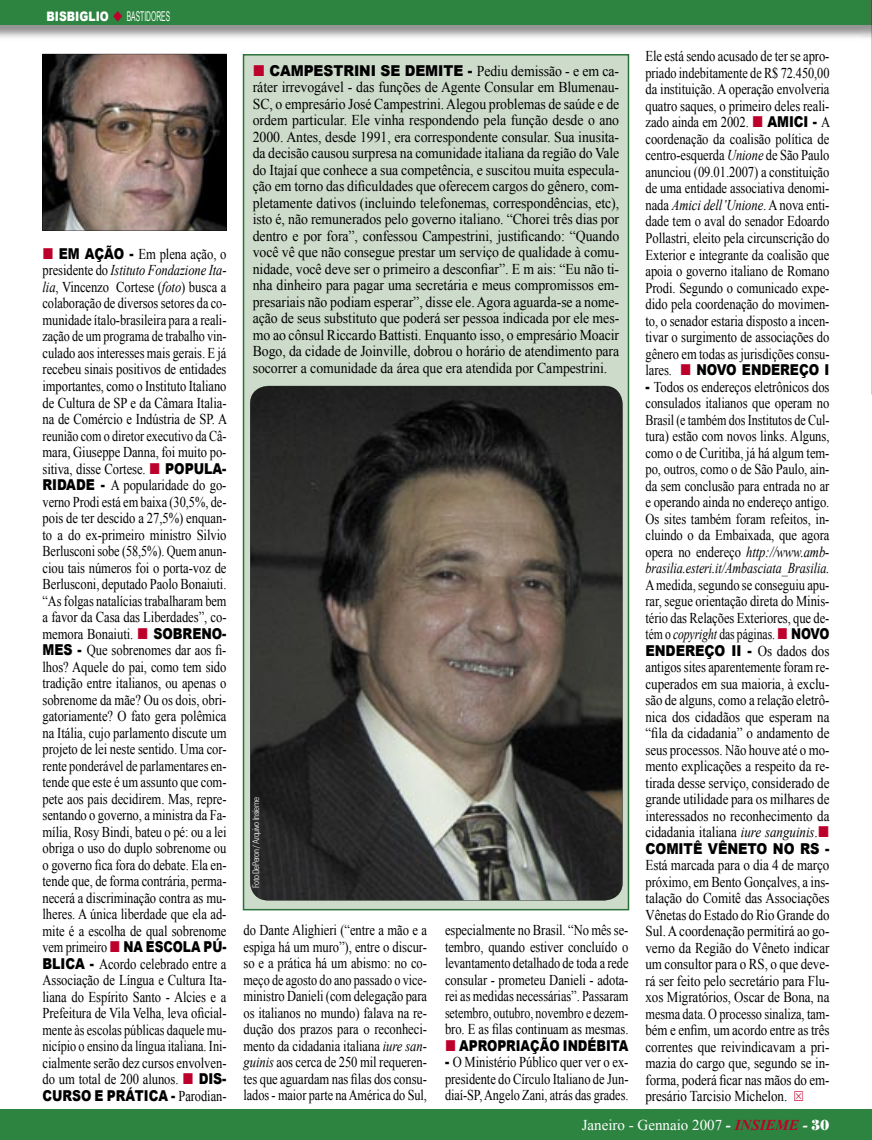
<style>
.page{position:relative;width:872px;height:1140px;background:#fff}
.page>*{position:absolute;margin:0;border:0;box-sizing:border-box;transform-origin:0 0}
.t1{font:15px/16.5px "Times New Roman";letter-spacing:-.005em;color:#000;text-align:justify;scale:.84 1}
.t2{font:15px/16.5px "Times New Roman";letter-spacing:-.005em;color:#000;text-align:justify;scale:.92 1}
.t3{font:15px/16.5px "Times New Roman";letter-spacing:-.005em;color:#000;text-align:justify;scale:.87 1}
.t4{font:15px/16.5px "Times New Roman";letter-spacing:-.005em;color:#000;text-align:justify;scale:.83 1}
.t5{font:900 15px/16.5px "Arial";letter-spacing:-.005em;color:#000;text-align:right;scale:.84 1}
.t6{font:900 15px "Arial";letter-spacing:-.005em;color:#000;scale:.92 1}
.t7{font:900 15px "Arial";letter-spacing:-.005em;color:#000;scale:.87 1}
.t8{font:15px "Times New Roman";color:#fff}
.t9{font:900 15px "Arial";letter-spacing:-.005em;color:#000;scale:.83 1}
.t10{font:13.5px "Arial";color:#fff;scale:.5 1}
.t11{font:300 condensed 9px "Zurich BT";letter-spacing:-.04em;color:#fff}
.s1{font-weight:900;font-size:13.05px}
.s2{color:#bd002b}
.s3{font-family:"Arial";font-weight:900}
.s4{font-style:italic}
.s5{font-family:"Times New Roman";font-weight:400}
.s6{font-weight:700;font-style:italic}
.s7{font-weight:700;font-style:italic;color:#bd002b}
.s8{font-family:"Poster"}
</style>
<div class="page">
<div style="left:243px;top:54px;width:386px;height:856px;background:#cddbca"></div>
<svg style="left:250px;top:386px;width:372px;height:514px;background:#48443f"></svg>
<img style="left:0;top:24px;width:862px;height:14px">
<div style="left:0;top:0;width:872px;height:24px;background:#2c8440"></div>
<div style="left:0;top:1109px;width:872px;height:31px;background:#2c8440"></div>
<img style="left:862px;top:0;width:9px;height:38px">
<svg style="left:871px;top:0;width:1px;height:394px"></svg>
<svg style="left:42px;top:54px;width:185px;height:176px;background:#736058"></svg>
<svg style="left:254px;top:65px;width:10px;height:11px"></svg>
<p class="t10" style="left:46px;top:8px;width:249px"><span class="s1">BISBIGLIO</span> <span class="s2">◆</span> BASTIDORES</p>
<p class="t1" style="left:43px;top:245px;width:221px;text-indent:16px"><span class="s3">EM AÇÃO -</span> Em plena ação, o presidente do <span class="s4">Istituto Fondazione Ita&shy;lia</span>, Vincenzo Cortese (<span class="s4">foto</span>) busca a colaboração de diversos setores da co&shy;munidade ítalo-brasileira para a reali&shy;zação de um programa de trabalho vin&shy;culado aos interesses mais gerais. E já recebeu sinais positivos de entidades importantes, como o Instituto Italiano de Cultura de SP e da Câmara Italia&shy;na de Comércio e Indústria de SP. A reunião com o diretor executivo da Câ&shy;mara, Giuseppe Danna, foi muito po&shy;sitiva, disse Cortese.</p>
<p class="t5" style="left:165px;top:459px;width:74px">POPULA-</p>
<p class="t1" style="left:43px;top:476px;width:220px"><span class="s3">RIDADE -</span> A popularidade do go&shy;verno Prodi está em baixa (30,5%, de&shy;pois de ter descido a 27,5%) enquan&shy;to a do ex-primeiro ministro Silvio Berlusconi sobe (58,5%). Quem anun&shy;ciou tais números foi o porta-voz de Berlusconi, deputado Paolo Bonaiuti. “As folgas natalícias trabalharam bem a favor da Casa das Liberdades”, co&shy;memora Bonaiuti.</p>
<p class="t5" style="left:153px;top:624px;width:88px">SOBRENO-</p>
<p class="t1" style="left:43px;top:641px;width:220px"><span class="s3">MES -</span> Que sobrenomes dar aos fi&shy;lhos? Aquele do pai, como tem sido tradição entre italianos, ou apenas o sobrenome da mãe? Ou os dois, obri&shy;gatoriamente? O fato gera polêmica na Itália, cujo parlamento discute um projeto de lei neste sentido. Uma cor&shy;rente ponderável de parlamentares en&shy;tende que este é um assunto que com&shy;pete aos pais decidirem. Mas, repre&shy;sentando o governo, a ministra da Fa&shy;mília, Rosy Bindi, bateu o pé: ou a lei obriga o uso do duplo sobrenome ou o governo fica fora do debate. Ela en&shy;tende que, de forma contrária, perma&shy;necerá a discriminação contra as mu&shy;lheres. A única liberdade que ela ad&shy;mite é a escolha de qual sobrenome vem primeiro <span class="s3">NA ESCOLA PÚ-BLICA -</span> Acordo celebrado entre a Associação de Língua e Cultura Ita&shy;liana do Espírito Santo - Alcies e a Prefeitura de Vila Velha, leva oficial&shy;mente às escolas públicas daquele mu&shy;nicípio o ensino da língua italiana. Ini&shy;cialmente serão dez cursos envolven&shy;do um total de 200 alunos.</p>
<p class="t5" style="left:43px;top:1070px;width:220px">DIS-<br>CURSO E PRÁTICA - <span class="s5">Parodian-</span></p>
<p class="t6" style="left:269px;top:59px;width:382px">CAMPESTRINI SE DEMITE - <span class="s5">Pediu demissão - e em ca-</span></p>
<p class="t2" style="left:253px;top:79px;width:400px">ráter irrevogável - das funções de Agente Consular em Blumenau-SC, o empresário José Campestrini. Alegou problemas de saúde e de ordem particular. Ele vinha respondendo pela função desde o ano 2000. Antes, desde 1991, era correspondente consular. Sua inusita&shy;da decisão causou surpresa na comunidade italiana da região do Vale do Itajaí que conhece a sua competência, e suscitou muita especula&shy;ção em torno das dificuldades que oferecem cargos do gênero, com&shy;pletamente dativos (incluindo telefonemas, correspondências, etc), isto é, não remunerados pelo governo italiano. “Chorei três dias por dentro e por fora”, confessou Campestrini, justificando: “Quando você vê que não consegue prestar um serviço de qualidade à comu&shy;nidade, você deve ser o primeiro a desconfiar”. E m ais: “Eu não ti&shy;nha dinheiro para pagar uma secretária e meus compromissos em&shy;presariais não podiam esperar”, disse ele. Agora aguarda-se a nome&shy;ação de seus substituto que poderá ser pessoa indicada por ele mes&shy;mo ao cônsul Riccardo Battisti. Enquanto isso, o empresário Moacir Bogo, da cidade de Joinville, dobrou o horário de atendimento para socorrer a comunidade da área que era atendida por Campestrini.</p>
<p class="t11" style="left:250px;top:888px;width:93px;rotate:-90deg">Foto DePeron / Arquivo Insieme</p>
<p class="t1" style="left:243px;top:921px;width:220px">do Dante Alighieri (“entre a mão e a espiga há um muro”), entre o discur&shy;so e a prática há um abismo: no co&shy;meço de agosto do ano passado o vice&shy;ministro Danieli (com delegação para os italianos no mundo) falava na re&shy;dução dos prazos para o reconheci&shy;mento da cidadania italiana <span class="s4">iure san&shy;guinis</span> aos cerca de 250 mil requeren&shy;tes que aguardam nas filas dos consu&shy;lados - maior parte na América do Sul,</p>
<p class="t1" style="left:445px;top:921px;width:220px">especialmente no Brasil. “No mês se&shy;tembro, quando estiver concluído o levantamento detalhado de toda a rede consular - prometeu Danieli - adota&shy;rei as medidas necessárias”. Passaram setembro, outubro, novembro e dezem&shy;bro. E as filas continuam as mesmas.</p>
<p class="t9" style="left:459px;top:1034px;width:205px">APROPRIAÇÃO INDÉBITA</p>
<p class="t1" style="left:445px;top:1053px;width:220px"><span class="s3">-</span> O Ministério Público quer ver o ex&shy;presidente do Círculo Italiano de Jun&shy;diaí-SP, Angelo Zani, atrás das grades.</p>
<p class="t1" style="left:645px;top:48px;width:221px">Ele está sendo acusado de ter se apro&shy;priado indebitamente de R$ 72.450,00 da instituição. A operação envolveria quatro saques, o primeiro deles reali&shy;zado ainda em 2002. <span class="s3">AMICI -</span> A coordenação da coalisão política de centro-esquerda <span class="s4">Unione</span> de São Paulo anunciou (09.01.2007) a constituição de uma entidade associativa denomi&shy;nada <span class="s4">Amici dell’Unione</span>. A nova enti&shy;dade tem o aval do senador Edoardo Pollastri, eleito pela circunscrição do Exterior e integrante da coalisão que apoia o governo italiano de Romano Prodi. Segundo o comunicado expe&shy;dido pela coordenação do movimen&shy;to, o senador estaria disposto a incen&shy;tivar o surgimento de associações do gênero em todas as jurisdições consu&shy;lares.</p>
<p class="t5" style="left:696px;top:361px;width:160px">NOVO ENDEREÇO I</p>
<p class="t1" style="left:645px;top:378px;width:220px"><span class="s3">-</span> Todos os endereços eletrônicos dos consulados italianos que operam no Brasil (e também dos Institutos de Cul&shy;tura) estão com novos links. Alguns, como o de Curitiba, já há algum tem&shy;po, outros, como o de São Paulo, ain&shy;da sem conclusão para entrada no ar e operando ainda no endereço antigo.<br>Os sites também foram refeitos, in&shy;cluindo o da Embaixada, que agora opera no endereço <span class="s4">http://www.amb&shy;brasilia.esteri.it/Ambasciata_Brasilia.</span></p>
<p class="t4" style="left:645px;top:576px;width:223px">A medida, segundo se conseguiu apu&shy;rar, segue orientação direta do Minis&shy;tério das Relações Exteriores, que de&shy;tém o <span class="s4">copyright</span> das páginas. <span class="s3">NOVO</span></p>
<p class="t7" style="left:645px;top:639px;width:213px">ENDEREÇO II - <span class="s5">Os dados dos</span></p>
<p class="t1" style="left:645px;top:658px;width:220px">antigos sites aparentemente foram re&shy;cuperados em sua maioria, à exclu&shy;são de alguns, como a relação eletrô&shy;nica dos cidadãos que esperam na “fila da cidadania” o andamento de seus processos. Não houve até o mo&shy;mento explicações a respeito da re&shy;tirada desse serviço, considerado de grande utilidade para os milhares de interessados no reconhecimento da cidadania italiana <span class="s4">iure sanguinis</span>.</p>
<p class="t7" style="left:645px;top:837px;width:213px">COMITÊ VÊNETO NO RS -</p>
<p class="t3" style="left:645px;top:856px;width:213px">Está marcada para o dia 4 de março próximo, em Bento Gonçalves, a ins&shy;talação do Comitê das Associações Vênetas do Estado do Rio Grande do Sul. A coordenação permitirá ao go&shy;verno da Região do Vêneto indicar um consultor para o RS, o que deve&shy;rá ser feito pelo secretário para Flu&shy;xos Migratórios, Oscar de Bona, na mesma data. O processo sinaliza, tam&shy;bém e enfim, um acordo entre as três correntes que reivindicavam a pri&shy;mazia do cargo que, segundo se in&shy;forma, poderá ficar nas mãos do em&shy;presário Tarcisio Michelon.</p>
<p class="t8" style="left:582px;top:1115px;width:249px">Janeiro - Gennaio 2007 <span class="s6">-</span> <span class="s7">INSIEME</span> <span class="s6">-</span> <span class="s8">30</span></p>
</div>
